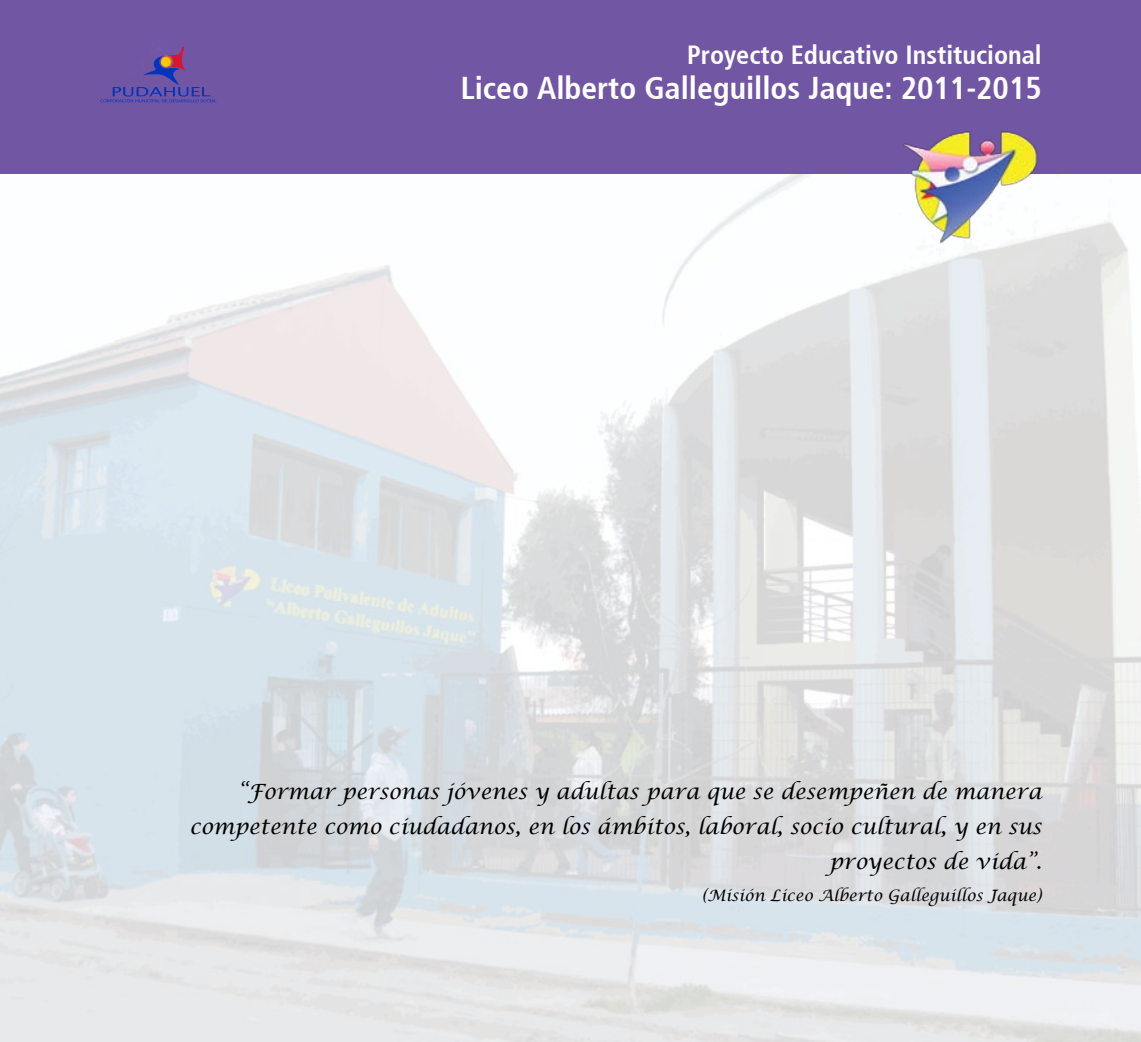
<style>
.page{position:relative;width:1141px;height:1042px;background:#fff}
.page>*{position:absolute;margin:0;border:0;box-sizing:border-box;transform-origin:0 0}
.t1{font:31.5px "Frutiger Bold Cn";color:#fff}
.t2{font:26.25px "Frutiger Bold Cn";color:#fff}
.t3{font:italic 21px/35px "Lucida Calligraphy";color:#000;text-align:right}
.t4{font:italic 15.75px "Lucida Calligraphy";color:#000}
</style>
<div class="page">
<div style="left:0;top:0;width:1141px;height:174px;background:#7156a4"></div>
<svg style="left:100px;top:46px;width:116px;height:56px"></svg>
<img style="left:903px;top:131px;width:139px;height:112px">
<p class="t2" style="left:687px;top:40px;width:356px">Proyecto Educativo Institucional</p>
<h1 class="t1" style="left:461px;top:70px;width:583px">Liceo Alberto Galleguillos Jaque: 2011-2015</h1>
<p class="t3" style="left:189px;top:775px;width:854px">“Formar personas jóvenes y adultas para que se desempeñen de manera competente como ciudadanos, en los ámbitos, laboral, socio cultural, y en sus proyectos de vida”.</p>
<p class="t4" style="left:702px;top:886px;width:341px">(Misión Liceo Alberto Galleguillos Jaque)</p>
</div>
